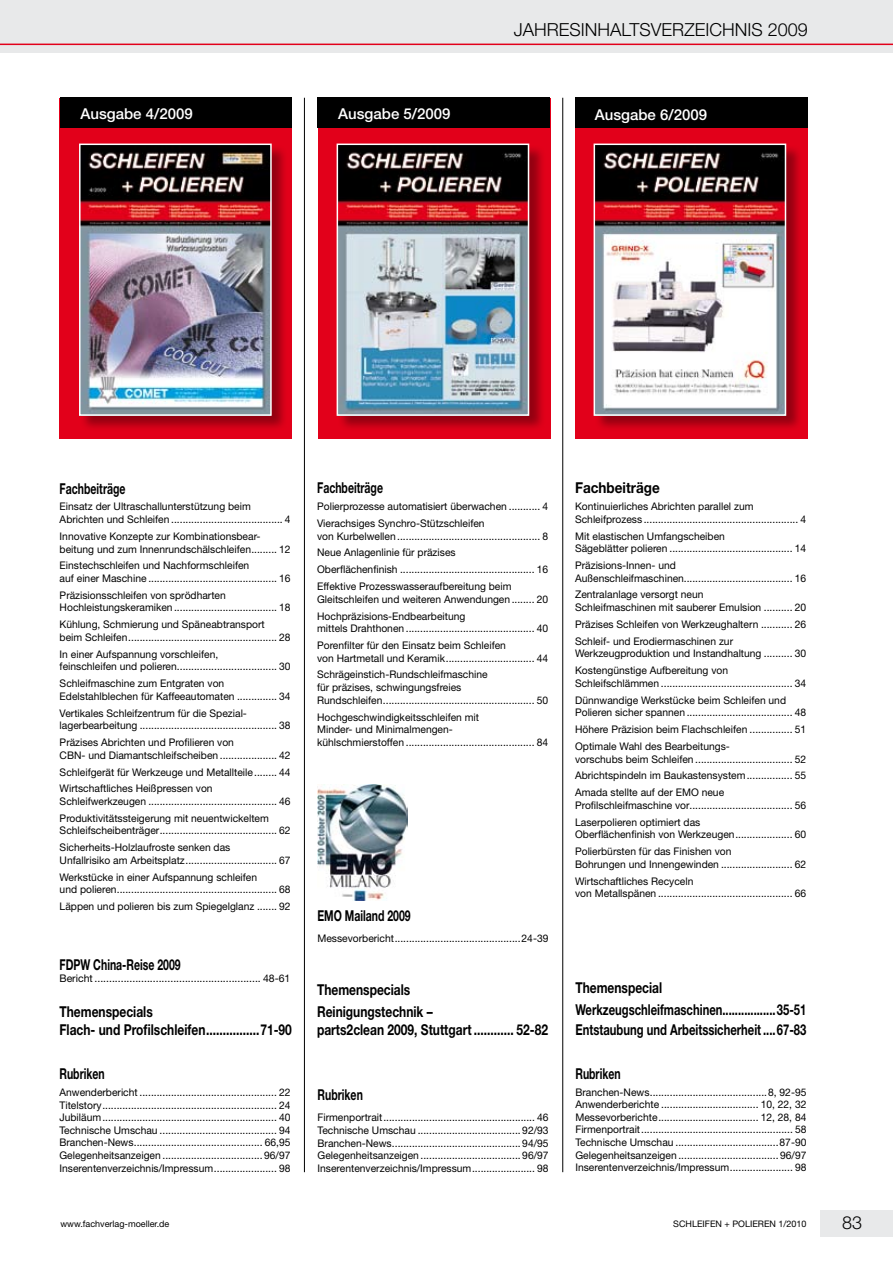
<style>
.page{position:relative;width:893px;height:1263px;background:#fff}
.page>*{position:absolute;margin:0;border:0;box-sizing:border-box;transform-origin:0 0}
.t1{font:300 18px "Helvetica Neue";color:#000}
.t2{font:700 15px/22.2px "Helvetica Neue";color:#000;scale:.8 1}
.t3{font:700 15px "Helvetica Neue";color:#000;scale:.7 1}
.t4{font:700 15px "Helvetica Neue";color:#000;scale:.75 1}
.t5{font:500 15px "Helvetica Neue";color:#fff}
.t6{font:700 15px "Helvetica Neue";color:#000;scale:.9 1}
.t7{font:10.5px/12.6px "Helvetica Neue";color:#000}
.t8{font:9px "Helvetica Neue";color:#000}
</style>
<div class="page">
<div style="left:1px;top:0;width:892px;height:53px;background:#e8e9ea"></div>
<svg style="left:0;top:0;width:893px;height:45px"></svg>
<div style="left:820px;top:1210px;width:73px;height:27px;background:#e8e9ea"></div>
<div style="left:575px;top:98px;width:233px;height:340px;background:#e2001a"></div>
<div style="left:575px;top:98px;width:232px;height:30px;background:#000"></div>
<div style="left:318px;top:98px;width:232px;height:340px;background:#e2001a"></div>
<div style="left:317px;top:98px;width:233px;height:30px;background:#000"></div>
<div style="left:59px;top:98px;width:233px;height:340px;background:#e2001a"></div>
<div style="left:60px;top:98px;width:231px;height:30px;background:#000"></div>
<hr style="left:304px;top:98px;width:1px;height:1074px;background:#000">
<hr style="left:562px;top:98px;width:1px;height:1074px;background:#000">
<div style="left:79px;top:144px;width:209px;height:288px;background:#000;opacity:.35"></div>
<img style="left:82px;top:147px;width:187px;height:266px">
<div style="left:79px;top:144px;width:193px;height:272px;border:2px solid #fff"></div>
<div style="left:337px;top:144px;width:209px;height:288px;background:#000;opacity:.35"></div>
<img style="left:340px;top:147px;width:186px;height:266px">
<div style="left:337px;top:144px;width:192px;height:272px;border:2px solid #fff"></div>
<div style="left:594px;top:144px;width:209px;height:288px;background:#000;opacity:.35"></div>
<img style="left:597px;top:147px;width:186px;height:266px">
<div style="left:594px;top:144px;width:192px;height:272px;border:2px solid #fff"></div>
<img style="left:318px;top:784px;width:89px;height:116px">
<h1 class="t1" style="left:514px;top:18px;width:295px">JAHRESINHALTSVERZEICHNIS 2009</h1>
<h2 class="t5" style="left:80px;top:105px;width:114px">Ausgabe 4/2009</h2>
<h2 class="t5" style="left:338px;top:105px;width:114px">Ausgabe 5/2009</h2>
<h2 class="t5" style="left:595px;top:105px;width:114px">Ausgabe 6/2009</h2>
<h2 class="t3" style="left:60px;top:479px;width:96px">Fachbeiträge</h2>
<p class="t7" style="left:60px;top:500px;width:233px">Einsatz der Ultraschallunterstützung beim<br>Abrichten und Schleifen ....................................... 4</p>
<p class="t7" style="left:60px;top:530px;width:233px">Innovative Konzepte zur Kombinationsbear&shy;beitung und zum Innenrundschälschleifen......... 12</p>
<p class="t7" style="left:60px;top:559px;width:233px">Einstechschleifen und Nachformschleifen<br>auf einer Maschine ............................................. 16</p>
<p class="t7" style="left:60px;top:589px;width:233px">Präzisionsschleifen von sprödharten<br>Hochleistungskeramiken.................................... 18</p>
<p class="t7" style="left:60px;top:618px;width:233px">Kühlung, Schmierung und Späneabtransport<br>beim Schleifen.................................................... 28</p>
<p class="t7" style="left:60px;top:647px;width:233px">In einer Aufspannung vorschleifen,<br>feinschleifen und polieren................................... 30</p>
<p class="t7" style="left:60px;top:677px;width:233px">Schleifmaschine zum Entgraten von<br>Edelstahlblechen für Kaffeeautomaten .............. 34</p>
<p class="t7" style="left:60px;top:706px;width:233px">Vertikales Schleifzentrum für die Spezial&shy;lagerbearbeitung ................................................ 38</p>
<p class="t7" style="left:60px;top:736px;width:233px">Präzises Abrichten und Profilieren von<br>CBN- und Diamantschleifscheiben .................... 42</p>
<p class="t7" style="left:60px;top:763px;width:233px;line-height:16.8px">Schleifgerät für Werkzeuge und Metallteile........ 44<br>Wirtschaftliches Heißpressen von</p>
<p class="t7" style="left:60px;top:793px;width:233px;line-height:16.8px">Schleifwerkzeugen ............................................. 46<br>Produktivitätssteigerung mit neuentwickeltem</p>
<p class="t7" style="left:60px;top:822px;width:233px;line-height:16.8px">Schleifscheibenträger......................................... 62<br>Sicherheits-Holzlaufroste senken das</p>
<p class="t7" style="left:60px;top:852px;width:233px;line-height:16.8px">Unfallrisiko am Arbeitsplatz................................ 67<br>Werkstücke in einer Aufspannung schleifen</p>
<p class="t7" style="left:60px;top:881px;width:233px;line-height:16.8px">und polieren........................................................ 68<br>Läppen und polieren bis zum Spiegelglanz ....... 92</p>
<h2 class="t3" style="left:317px;top:479px;width:96px">Fachbeiträge</h2>
<p class="t7" style="left:317px;top:498px;width:233px;line-height:16.8px">Polierprozesse automatisiert überwachen ........... 4<br>Vierachsiges Synchro-Stützschleifen</p>
<p class="t7" style="left:317px;top:527px;width:233px;line-height:16.8px">von Kurbelwellen.................................................. 8<br>Neue Anlagenlinie für präzises<br>Oberflächenfinish ............................................... 16<br>Effektive Prozesswasseraufbereitung beim</p>
<p class="t7" style="left:317px;top:590px;width:233px;line-height:16.8px">Gleitschleifen und weiteren Anwendungen ........ 20<br>Hochpräzisions-Endbearbeitung</p>
<p class="t7" style="left:317px;top:620px;width:233px;line-height:16.8px">mittels Drahthonen ............................................. 40<br>Porenfilter für den Einsatz beim Schleifen</p>
<p class="t7" style="left:317px;top:649px;width:233px;line-height:16.8px">von Hartmetall und Keramik............................... 44<br>Schrägeinstich-Rundschleifmaschine</p>
<p class="t7" style="left:317px;top:681px;width:233px">für präzises, schwingungsfreies<br>Rundschleifen..................................................... 50</p>
<p class="t7" style="left:317px;top:710px;width:233px">Hochgeschwindigkeitsschleifen mit<br>Minder- und Minimalmengen-<br>kühlschmierstoffen ............................................. 84</p>
<h2 class="t3" style="left:317px;top:906px;width:135px">EMO Mailand 2009</h2>
<p class="t7" style="left:317px;top:932px;width:233px">Messevorbericht............................................24-39</p>
<h2 class="t3" style="left:59px;top:955px;width:175px">FDPW China-Reise 2009</h2>
<p class="t7" style="left:59px;top:972px;width:233px">Bericht......................................................... 48-61</p>
<h2 class="t2" style="left:59px;top:1002px;width:292px;line-height:18px">Themenspecials<br>Flach- und Profilschleifen................71-90</h2>
<h2 class="t3" style="left:59px;top:1064px;width:66px">Rubriken</h2>
<p class="t7" style="left:59px;top:1086px;width:233px;text-align:justify">Anwenderbericht ................................................ 22<br>Titelstory............................................................. 24<br>Jubiläum............................................................. 40<br>Technische Umschau ......................................... 94<br>Branchen-News............................................. 66,95<br>Gelegenheitsanzeigen ................................... 96/97<br>Inserentenverzeichnis/Impressum...................... 98</p>
<h2 class="t3" style="left:318px;top:1085px;width:66px">Rubriken</h2>
<h2 class="t2" style="left:317px;top:978px;width:146px">Themenspecials<br>Reinigungstechnik –</h2>
<h2 class="t2" style="left:317px;top:1018px;width:290px">parts2clean 2009, Stuttgart ............ 52-82</h2>
<p class="t7" style="left:318px;top:1111px;width:233px;text-align:justify">Firmenportrait..................................................... 46<br>Technische Umschau .................................... 92/93<br>Branchen-News............................................. 94/95<br>Gelegenheitsanzeigen ................................... 96/97<br>Inserentenverzeichnis/Impressum...................... 98</p>
<h2 class="t6" style="left:575px;top:479px;width:96px">Fachbeiträge</h2>
<p class="t7" style="left:575px;top:500px;width:233px">Kontinuierliches Abrichten parallel zum<br>Schleifprozess ...................................................... 4</p>
<p class="t7" style="left:575px;top:529px;width:233px">Mit elastischen Umfangscheiben<br>Sägeblätter polieren ........................................... 14</p>
<p class="t7" style="left:575px;top:559px;width:233px">Präzisions-Innen- und<br>Außenschleifmaschinen...................................... 16</p>
<p class="t7" style="left:575px;top:588px;width:233px">Zentralanlage versorgt neun<br>Schleifmaschinen mit sauberer Emulsion .......... 20</p>
<p class="t7" style="left:575px;top:616px;width:233px;line-height:16.8px">Präzises Schleifen von Werkzeughaltern ........... 26<br>Schleif- und Erodiermaschinen zur</p>
<p class="t7" style="left:575px;top:645px;width:233px;line-height:16.8px">Werkzeugproduktion und Instandhaltung .......... 30<br>Kostengünstige Aufbereitung von</p>
<p class="t7" style="left:575px;top:674px;width:233px;line-height:16.8px">Schleifschlämmen .............................................. 34<br>Dünnwandige Werkstücke beim Schleifen und</p>
<p class="t7" style="left:575px;top:704px;width:233px;line-height:16.8px;text-align:justify">Polieren sicher spannen ..................................... 48<br>Höhere Präzision beim Flachschleifen ............... 51<br>Optimale Wahl des Bearbeitungs-</p>
<p class="t7" style="left:575px;top:750px;width:233px;line-height:16.8px;text-align:justify">vorschubs beim Schleifen .................................. 52<br>Abrichtspindeln im Baukastensystem................ 55<br>Amada stellte auf der EMO neue</p>
<p class="t7" style="left:575px;top:796px;width:233px;line-height:16.8px">Profilschleifmaschine vor.................................... 56<br>Laserpolieren optimiert das</p>
<p class="t7" style="left:575px;top:826px;width:233px;line-height:16.8px">Oberflächenfinish von Werkzeugen.................... 60<br>Polierbürsten für das Finishen von</p>
<p class="t7" style="left:575px;top:855px;width:233px;line-height:16.8px">Bohrungen und Innengewinden ......................... 62<br>Wirtschaftliches Recyceln</p>
<p class="t7" style="left:575px;top:887px;width:233px">von Metallspänen ............................................... 66</p>
<h2 class="t2" style="left:575px;top:976px;width:290px">Themenspecial<br>Werkzeugschleifmaschinen.................35-51</h2>
<h2 class="t4" style="left:575px;top:1020px;width:309px">Entstaubung und Arbeitssicherheit ....67-83</h2>
<h2 class="t3" style="left:575px;top:1064px;width:66px">Rubriken</h2>
<p class="t7" style="left:575px;top:1085px;width:233px;text-align:justify">Branchen-News.........................................8, 92-95<br>Anwenderberichte .................................. 10, 22, 32<br>Messevorberichte................................... 12, 28, 84<br>Firmenportrait..................................................... 58<br>Technische Umschau ....................................87-90<br>Gelegenheitsanzeigen ................................... 96/97<br>Inserentenverzeichnis/Impressum...................... 98</p>
<p class="t8" style="left:60px;top:1219px;width:110px">www.fachverlag-moeller.de</p>
<p class="t8" style="left:673px;top:1219px;width:135px">SCHLEIFEN + POLIEREN 1/2010</p>
<h1 class="t1" style="left:842px;top:1211px;width:22px">83</h1>
</div>
